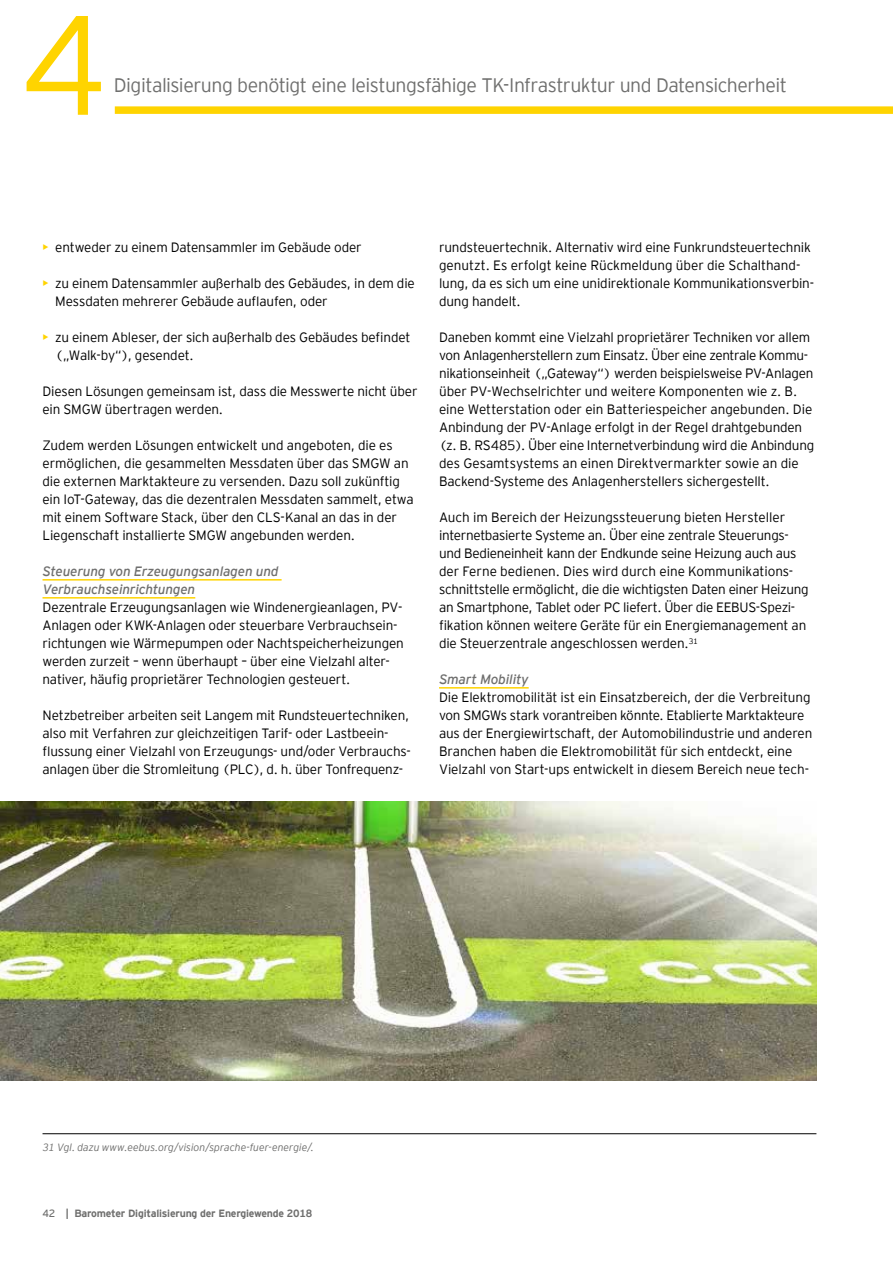
<style>
.page{position:relative;width:893px;height:1263px;background:#fff}
.page>*{position:absolute;margin:0;border:0;box-sizing:border-box;transform-origin:0 0}
.t1{font:300 141px "EY Interstate";color:#ffd400}
.t2{font:300 19.5px "EY Interstate";letter-spacing:-.025em;color:#6f6f6e}
.t3{font:300 13.5px/18px "EY Interstate";letter-spacing:-.01em;color:#000}
.t4{font:italic 13.5px/18px "EY Interstate";letter-spacing:-.01em;color:#6f6f6e}
.t5{font:italic 300 10.5px "EY Interstate";letter-spacing:-.005em;color:#6f6f6e}
.t6{font:700 10.5px "EY Interstate";letter-spacing:-.02em;color:#6f6f6e}
.s1{font-weight:400;color:#ffd400}
.s2{font-weight:400}
</style>
<div class="page">
<img style="left:0;top:801px;width:816px;height:279px">
<hr style="left:43px;top:579px;width:239px;height:2px;background:#ffd400">
<hr style="left:43px;top:597px;width:152px;height:2px;background:#ffd400">
<hr style="left:439px;top:687px;width:90px;height:2px;background:#ffd400">
<div style="left:115px;top:106px;width:778px;height:8px;background:#ffd400"></div>
<hr style="left:43px;top:1133px;width:773px;height:1px;background:#000">
<h1 class="t1" style="left:20px;top:-13px;width:89px">4</h1>
<h2 class="t2" style="left:114px;top:74px;width:675px">Digitalisierung benötigt eine leistungsfähige TK-Infrastruktur und Datensicherheit</h2>
<p class="t3" style="left:43px;top:238px;width:321px"><span class="s1">•</span> entweder zu einem Datensammler im Gebäude oder</p>
<p class="t3" style="left:55px;top:274px;width:361px;text-indent:-13px"><span class="s1">•</span> zu einem Datensammler außerhalb des Gebäudes, in dem die<br>Messdaten mehrerer Gebäude auflaufen, oder</p>
<p class="t3" style="left:55px;top:328px;width:357px;text-indent:-13px"><span class="s1">•</span> zu einem Ableser, der sich außerhalb des Gebäudes befindet („Walk-by“), gesendet.</p>
<p class="t3" style="left:43px;top:382px;width:376px">Diesen Lösungen gemeinsam ist, dass die Messwerte nicht über ein SMGW übertragen werden.</p>
<p class="t3" style="left:43px;top:436px;width:373px">Zudem werden Lösungen entwickelt und angeboten, die es ermöglichen, die gesammelten Messdaten über das SMGW an die externen Marktakteure zu versenden. Dazu soll zukünftig ein IoT-Gateway, das die dezentralen Messdaten sammelt, etwa mit einem Software Stack, über den CLS-Kanal an das in der Liegenschaft installierte SMGW angebunden werden.</p>
<p class="t4" style="left:43px;top:562px;width:237px">Steuerung von Erzeugungsanlagen und<br>Verbrauchseinrichtungen</p>
<p class="t3" style="left:43px;top:598px;width:363px">Dezentrale Erzeugungsanlagen wie Windenergieanlagen, PV-Anlagen oder KWK-Anlagen oder steuerbare Verbrauchsein&shy;richtungen wie Wärmepumpen oder Nachtspeicherheizungen werden zurzeit – wenn überhaupt – über eine Vielzahl alter&shy;nativer, häufig proprietärer Technologien gesteuert.</p>
<p class="t3" style="left:43px;top:706px;width:370px">Netzbetreiber arbeiten seit Langem mit Rundsteuertechniken, also mit Verfahren zur gleichzeitigen Tarif- oder Lastbeein&shy;flussung einer Vielzahl von Erzeugungs- und/oder Verbrauchs&shy;anlagen über die Stromleitung (PLC), d. h. über Tonfrequenz-</p>
<p class="t3" style="left:439px;top:238px;width:377px">rundsteuertechnik. Alternativ wird eine Funkrundsteuertechnik genutzt. Es erfolgt keine Rückmeldung über die Schalthand&shy;lung, da es sich um eine unidirektionale Kommunikationsverbin&shy;dung handelt.</p>
<p class="t3" style="left:439px;top:328px;width:377px">Daneben kommt eine Vielzahl proprietärer Techniken vor allem von Anlagenherstellern zum Einsatz. Über eine zentrale Kommu&shy;nikationseinheit („Gateway“) werden beispielsweise PV-Anlagen über PV-Wechselrichter und weitere Komponenten wie z. B. eine Wetterstation oder ein Batteriespeicher angebunden. Die Anbindung der PV-Anlage erfolgt in der Regel drahtgebunden (z. B. RS485). Über eine Internetverbindung wird die Anbindung des Gesamtsystems an einen Direktvermarkter sowie an die Backend-Systeme des Anlagenherstellers sichergestellt.</p>
<p class="t3" style="left:439px;top:508px;width:371px">Auch im Bereich der Heizungssteuerung bieten Hersteller internetbasierte Systeme an. Über eine zentrale Steuerungs&shy;und Bedieneinheit kann der Endkunde seine Heizung auch aus der Ferne bedienen. Dies wird durch eine Kommunikations&shy;schnittstelle ermöglicht, die die wichtigsten Daten einer Heizung an Smartphone, Tablet oder PC liefert. Über die EEBUS-Spezi&shy;fikation können weitere Geräte für ein Energiemanagement an die Steuerzentrale angeschlossen werden.<sup>31</sup></p>
<p class="t4" style="left:439px;top:670px;width:91px">Smart Mobility</p>
<p class="t3" style="left:439px;top:688px;width:375px">Die Elektromobilität ist ein Einsatzbereich, der die Verbreitung von SMGWs stark vorantreiben könnte. Etablierte Marktakteure aus der Energiewirtschaft, der Automobilindustrie und anderen Branchen haben die Elektromobilität für sich entdeckt, eine Vielzahl von Start-ups entwickelt in diesem Bereich neue tech-</p>
<p class="t5" style="left:43px;top:1141px;width:273px">31 Vgl. dazu www.eebus.org/vision/sprache-fuer-energie/.</p>
<p class="t6" style="left:43px;top:1208px;width:271px"><span class="s2">42</span> | Barometer Digitalisierung der Energiewende 2018</p>
</div>
